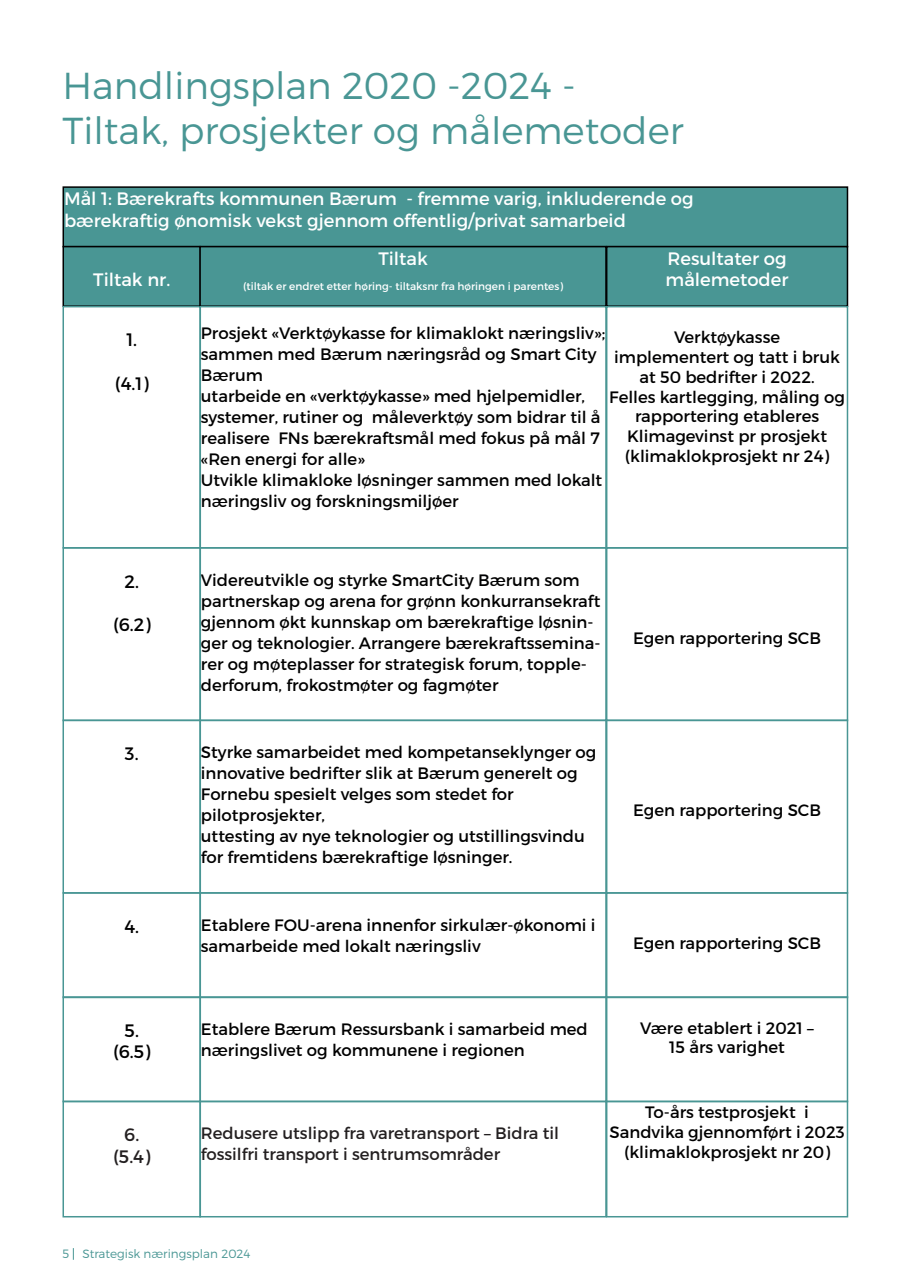
<style>
.page{position:relative;width:910px;height:1280px;background:#fff}
.page>*{position:absolute;margin:0;border:0;box-sizing:border-box;transform-origin:0 0}
.t1{font:300 37.5px "Montserrat";color:#499694}
.t2{font:18px "Montserrat";color:#fff}
.t3{font:18px "Montserrat";color:#000001}
.t4{font:18px "Montserrat";color:#000}
.t5{font:18px "Montserrat";color:#231f20}
.t6{font:16.5px/21px "Montserrat";color:#000001}
.t7{font:16.5px/21px "Montserrat";color:#000}
.t8{font:16.5px "Montserrat";color:#231f20}
.t9{font:300 12px "Montserrat";color:#499694}
.t10{font:10.5px "Montserrat";color:#fff}
</style>
<div class="page">
<div style="left:63px;top:187px;width:784px;height:60px;background:#499694"></div>
<div style="left:63px;top:186px;width:785px;height:61px;border:2px solid #000001"></div>
<div style="left:63px;top:247px;width:137px;height:59px;background:#499694"></div>
<div style="left:63px;top:246px;width:138px;height:61px;border:2px solid #000001"></div>
<div style="left:63px;top:306px;width:138px;height:243px;border:2px solid #499694"></div>
<div style="left:63px;top:547px;width:138px;height:174px;border:2px solid #499694"></div>
<div style="left:63px;top:719px;width:138px;height:175px;border:2px solid #499694"></div>
<div style="left:63px;top:892px;width:138px;height:106px;border:2px solid #499694"></div>
<div style="left:63px;top:996px;width:138px;height:106px;border:2px solid #499694"></div>
<div style="left:63px;top:1100px;width:138px;height:117px;border:2px solid #499694"></div>
<div style="left:200px;top:247px;width:406px;height:59px;background:#499694"></div>
<div style="left:199px;top:246px;width:408px;height:61px;border:2px solid #000001"></div>
<div style="left:199px;top:306px;width:408px;height:243px;border:2px solid #499694"></div>
<div style="left:199px;top:547px;width:408px;height:174px;border:2px solid #499694"></div>
<div style="left:199px;top:719px;width:408px;height:175px;border:2px solid #499694"></div>
<div style="left:199px;top:892px;width:408px;height:106px;border:2px solid #499694"></div>
<div style="left:199px;top:996px;width:408px;height:106px;border:2px solid #499694"></div>
<div style="left:199px;top:1100px;width:408px;height:117px;border:2px solid #499694"></div>
<div style="left:607px;top:247px;width:240px;height:59px;background:#499694"></div>
<div style="left:606px;top:246px;width:242px;height:61px;border:2px solid #000001"></div>
<div style="left:606px;top:306px;width:242px;height:243px;border:2px solid #499694"></div>
<div style="left:606px;top:547px;width:242px;height:174px;border:2px solid #499694"></div>
<div style="left:606px;top:719px;width:242px;height:175px;border:2px solid #499694"></div>
<div style="left:606px;top:892px;width:242px;height:106px;border:2px solid #499694"></div>
<div style="left:606px;top:996px;width:242px;height:106px;border:2px solid #499694"></div>
<div style="left:606px;top:1100px;width:242px;height:117px;border:2px solid #499694"></div>
<svg style="left:73px;top:1248px;width:1px;height:12px"></svg>
<p class="t1" style="left:63px;top:63px;width:515px">Handlingsplan 2020 -2024 -</p>
<p class="t1" style="left:63px;top:108px;width:623px">Tiltak, prosjekter og målemetoder</p>
<p class="t2" style="left:64px;top:188px;width:631px">Mål 1: Bærekrafts kommunen Bærum - fremme varig, inkluderende og</p>
<p class="t2" style="left:64px;top:209px;width:563px">bærekraftig ønomisk vekst gjennom offentlig/privat samarbeid</p>
<p class="t2" style="left:93px;top:269px;width:79px">Tiltak nr.</p>
<p class="t3" style="left:126px;top:329px;width:12px">1.</p>
<p class="t3" style="left:115px;top:372px;width:35px">(4.1)</p>
<p class="t2" style="left:378px;top:247px;width:51px">Tiltak</p>
<p class="t10" style="left:243px;top:280px;width:321px">(tiltak er endret etter høring- tiltaksnr fra høringen i parentes)</p>
<p class="t6" style="left:201px;top:322px;width:406px">Prosjekt «Verktøykasse for klimaklokt næringsliv»; sammen med Bærum næringsråd og Smart City<br>Bærum</p>
<p class="t6" style="left:201px;top:385px;width:401px">utarbeide en «verktøykasse» med hjelpemidler, systemer, rutiner og måleverktøy som bidrar til å realisere FNs bærekraftsmål med fokus på mål 7</p>
<p class="t6" style="left:201px;top:448px;width:166px">«Ren energi for alle»</p>
<p class="t6" style="left:201px;top:469px;width:403px">Utvikle klimakloke løsninger sammen med lokalt næringsliv og forskningsmiljøer</p>
<p class="t2" style="left:667px;top:247px;width:121px">Resultater og</p>
<p class="t2" style="left:666px;top:269px;width:124px">målemetoder</p>
<p class="t6" style="left:674px;top:327px;width:108px">Verktøykasse</p>
<p class="t6" style="left:614px;top:347px;width:227px;line-height:19.8px;text-align:center">implementert og tatt i bruk at 50 bedrifter i 2022.</p>
<p class="t6" style="left:609px;top:387px;width:237px;line-height:19.8px;text-align:center">Felles kartlegging, måling og rapportering etableres</p>
<p class="t6" style="left:627px;top:426px;width:201px">Klimagevinst pr prosjekt</p>
<p class="t6" style="left:625px;top:446px;width:206px">(klimaklokprosjekt nr 24)</p>
<p class="t3" style="left:125px;top:570px;width:16px">2.</p>
<p class="t3" style="left:113px;top:613px;width:39px">(6.2)</p>
<p class="t6" style="left:201px;top:569px;width:401px">Videreutvikle og styrke SmartCity Bærum som partnerskap og arena for grønn konkurransekraft gjennom økt kunnskap om bærekraftige løsnin&shy;ger og teknologier. Arrangere bærekraftssemina&shy;rer og møteplasser for strategisk forum, topple&shy;derforum, frokostmøter og fagmøter</p>
<p class="t6" style="left:633px;top:627px;width:190px">Egen rapportering SCB</p>
<p class="t3" style="left:125px;top:743px;width:15px">3.</p>
<p class="t6" style="left:201px;top:741px;width:397px">Styrke samarbeidet med kompetanseklynger og innovative bedrifter slik at Bærum generelt og<br>Fornebu spesielt velges som stedet for</p>
<p class="t6" style="left:201px;top:804px;width:126px">pilotprosjekter,</p>
<p class="t6" style="left:201px;top:825px;width:386px">uttesting av nye teknologier og utstillingsvindu for fremtidens bærekraftige løsninger.</p>
<p class="t6" style="left:633px;top:800px;width:190px">Egen rapportering SCB</p>
<p class="t3" style="left:124px;top:915px;width:16px">4.</p>
<p class="t7" style="left:201px;top:914px;width:396px">Etablere FOU-arena innenfor sirkulær-økonomi i samarbeide med lokalt næringsliv</p>
<p class="t7" style="left:633px;top:933px;width:190px">Egen rapportering SCB</p>
<p class="t4" style="left:125px;top:1019px;width:16px">5.</p>
<p class="t4" style="left:113px;top:1041px;width:39px">(6.5)</p>
<p class="t7" style="left:201px;top:1018px;width:389px">Etablere Bærum Ressursbank i samarbeid med næringslivet og kommunene i regionen</p>
<p class="t7" style="left:640px;top:1017px;width:175px">Være etablert i 2021 –</p>
<p class="t7" style="left:669px;top:1037px;width:117px">15 års varighet</p>
<p class="t5" style="left:124px;top:1124px;width:16px">6.</p>
<p class="t5" style="left:113px;top:1145px;width:39px">(5.4)</p>
<p class="t8" style="left:201px;top:1123px;width:360px">Redusere utslipp fra varetransport – Bidra til</p>
<p class="t8" style="left:201px;top:1144px;width:301px">fossilfri transport i sentrumsområder</p>
<p class="t7" style="left:645px;top:1102px;width:165px">To-års testprosjekt i</p>
<p class="t7" style="left:609px;top:1121px;width:237px">Sandvika gjennomført i 2023</p>
<p class="t7" style="left:624px;top:1141px;width:207px">(klimaklokprosjekt nr 20)</p>
<p class="t9" style="left:63px;top:1246px;width:189px">5 Strategisk næringsplan 2024</p>
</div>
